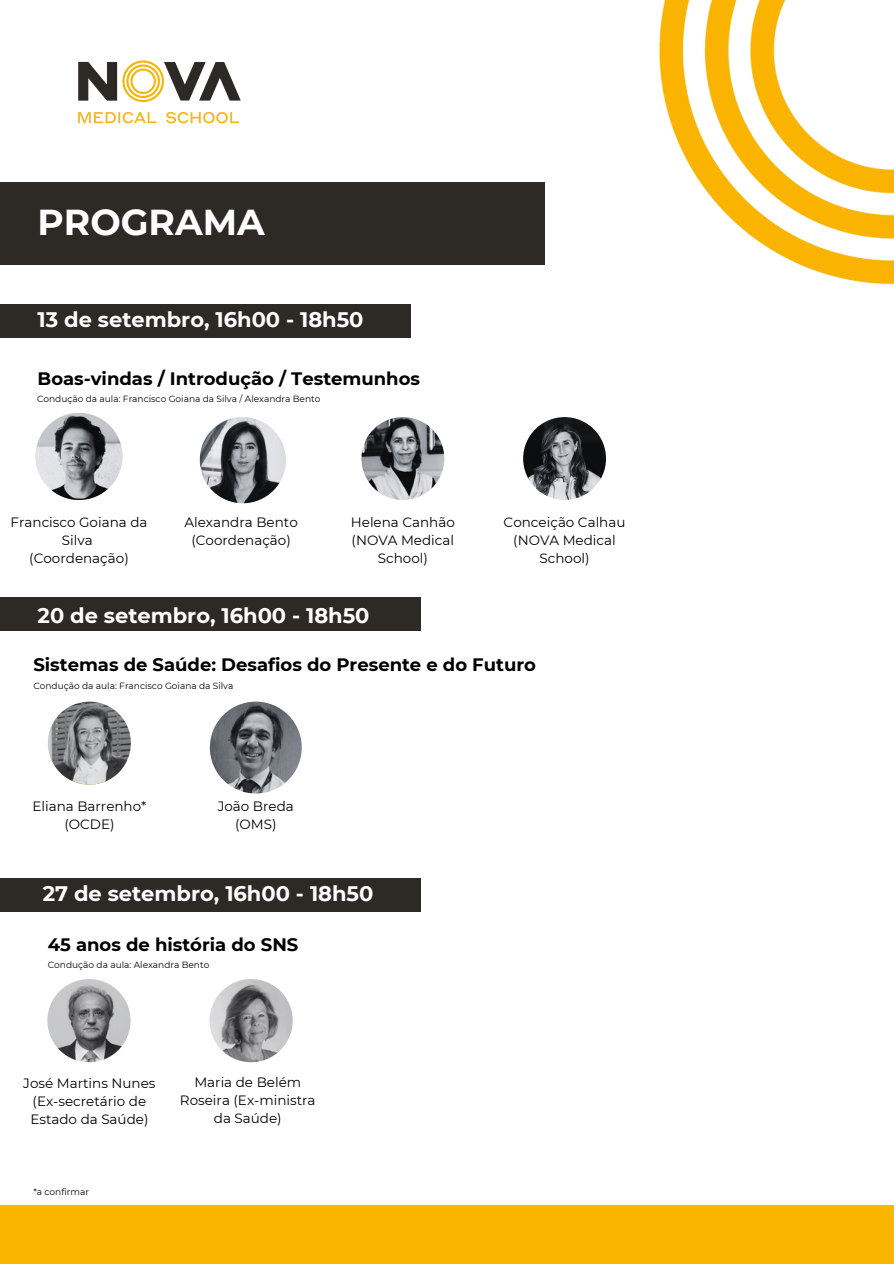
<style>
.page{position:relative;width:894px;height:1264px;background:#fff}
.page>*{position:absolute;margin:0;border:0;box-sizing:border-box;transform-origin:0 0}
.t1{font:700 36px "Montserrat";color:#fff}
.t2{font:700 21px "Montserrat";color:#fff}
.t3{font:700 18px "Montserrat";color:#000}
.t4{font:13.5px/18px "Montserrat";color:#000;text-align:center}
.t5{font:9px "Montserrat";color:#000}
</style>
<div class="page">
<img style="left:78px;top:60px;width:163px;height:64px">
<img style="left:659px;top:0;width:234px;height:285px">
<div style="left:0;top:182px;width:544px;height:83px;background:#2d2a26"></div>
<div style="left:0;top:304px;width:410px;height:34px;background:#2d2a26"></div>
<div style="left:0;top:597px;width:420px;height:33px;background:#2d2a26"></div>
<img style="left:210px;top:701px;width:92px;height:92px;border-radius:50%">
<div style="left:0;top:877px;width:420px;height:34px;background:#2d2a26"></div>
<img style="left:47px;top:979px;width:83px;height:83px;border-radius:50%">
<img style="left:209px;top:979px;width:83px;height:83px;border-radius:50%">
<img style="left:361px;top:417px;width:83px;height:83px;border-radius:50%">
<img style="left:523px;top:417px;width:83px;height:83px;border-radius:50%">
<img style="left:35px;top:413px;width:87px;height:87px;border-radius:50%">
<img style="left:200px;top:417px;width:86px;height:86px;border-radius:50%">
<div style="left:0;top:1205px;width:893px;height:58px;background:#fab500"></div>
<img style="left:48px;top:701px;width:83px;height:83px;border-radius:50%">
<p class="t1" style="left:38px;top:200px;width:228px">PROGRAMA</p>
<h4 class="t2" style="left:38px;top:306px;width:327px">13 de setembro, 16h00 - 18h50</h4>
<h2 class="t3" style="left:38px;top:367px;width:384px">Boas-vindas / Introdução / Testemunhos</h2>
<h4 class="t5" style="left:37px;top:393px;width:285px">Condução da aula: Francisco Goiana da Silva / Alexandra Bento</h4>
<h3 class="t4" style="left:11px;top:513px;width:138px">Francisco Goiana da<br>Silva<br>(Coordenação)</h3>
<p class="t4" style="left:184px;top:513px;width:115px">Alexandra Bento (Coordenação)</p>
<h4 class="t4" style="left:351px;top:513px;width:105px">Helena Canhão (NOVA Medical<br>School)</h4>
<p class="t4" style="left:503px;top:513px;width:123px">Conceição Calhau (NOVA Medical<br>School)</p>
<h2 class="t2" style="left:38px;top:602px;width:333px">20 de setembro, 16h00 - 18h50</h2>
<h4 class="t3" style="left:33px;top:653px;width:504px">Sistemas de Saúde: Desafios do Presente e do Futuro</h4>
<h4 class="t5" style="left:33px;top:680px;width:201px">Condução da aula: Francisco Goiana da Silva</h4>
<p class="t4" style="left:32px;top:796px;width:115px">Eliana Barrenho* (OCDE)</p>
<h3 class="t4" style="left:218px;top:796px;width:78px">João Breda (OMS)</h3>
<p class="t2" style="left:43px;top:881px;width:332px">27 de setembro, 16h00 - 18h50</p>
<h3 class="t3" style="left:48px;top:933px;width:252px">45 anos de história do SNS</h3>
<h2 class="t5" style="left:48px;top:959px;width:163px">Condução da aula: Alexandra Bento</h2>
<p class="t4" style="left:23px;top:1074px;width:134px">José Martins Nunes (Ex-secretário de<br>Estado da Saúde)</p>
<p class="t4" style="left:180px;top:1072px;width:137px">Maria de Belém<br>Roseira (Ex-ministra da Saúde)</p>
<p class="t5" style="left:33px;top:1185px;width:57px">*a confirmar</p>
</div>
